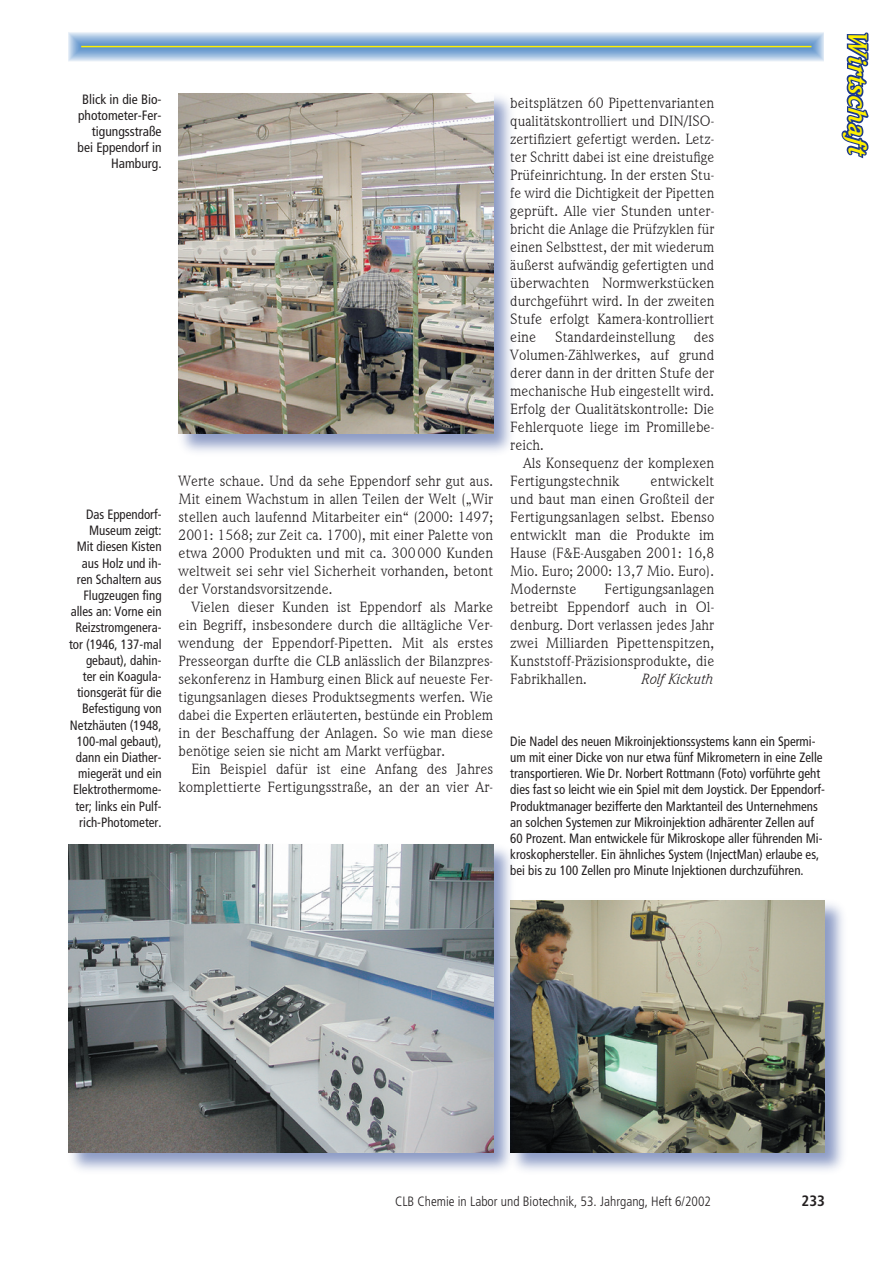
<style>
.page{position:relative;width:893px;height:1263px;background:#fff}
.page>*{position:absolute;margin:0;border:0;box-sizing:border-box;transform-origin:0 0}
.t1{font:italic 700 27px "Weidemann IT Cby BT";letter-spacing:-.005em;color:#fff101}
.t2{font:15px/18px "Weidemann IT Cby BT";color:#231f20;text-align:justify}
.t3{font:italic 15px "Weidemann IT Cby BT";color:#231f20}
.t4{font:700 condensed 15px "Frutiger";color:#231f20}
.t5{font:condensed 13.5px/16.2px "Frutiger";color:#231f20;scale:.96 1}
.t6{font:condensed 13.5px/16.2px "Frutiger";color:#231f20;text-align:right}
.t7{font:300 condensed 13.5px "Frutiger";color:#231f20}
</style>
<div class="page">
<svg style="left:68px;top:32px;width:709px;height:29px;background:#9abad9"></svg>
<hr style="left:81px;top:46px;width:730px;height:1px;background:#fff101">
<svg style="left:777px;top:32px;width:92px;height:127px"></svg>
<div style="left:509px;top:898px;width:339px;height:277px;background:#1a388c;opacity:.5"></div>
<img style="left:516px;top:900px;width:309px;height:252px">
<div style="left:177px;top:92px;width:340px;height:366px;background:#1a388c;opacity:.5"></div>
<img style="left:179px;top:94px;width:314px;height:340px">
<div style="left:66px;top:843px;width:450px;height:331px;background:#1a388c;opacity:.5"></div>
<img style="left:68px;top:845px;width:425px;height:307px">
<p class="t6" style="left:78px;top:91px;width:85px">Blick in die Bio&shy;photometer-Fer&shy;tigungsstraße bei Eppendorf in<br>Hamburg.</p>
<p class="t2" style="left:510px;top:94px;width:206px">beitsplätzen 60 Pipettenvarianten qualitätskontrolliert und DIN/ISO&shy;zertifiziert gefertigt werden. Letz&shy;ter Schritt dabei ist eine dreistufige Prüfeinrichtung. In der ersten Stu&shy;fe wird die Dichtigkeit der Pipetten geprüft. Alle vier Stunden unter&shy;bricht die Anlage die Prüfzyklen für einen Selbsttest, der mit wiederum äußerst aufwändig gefertigten und überwachten Normwerkstücken durchgeführt wird. In der zweiten Stufe erfolgt Kamera-kontrolliert eine</p>
<p class="t2" style="left:555px;top:328px;width:122px">Standardeinstellung</p>
<p class="t2" style="left:510px;top:328px;width:206px;text-indent:184px">des Volumen-Zählwerkes, auf grund derer dann in der dritten Stufe der mechanische Hub eingestellt wird.<br>Erfolg der Qualitätskontrolle: Die Fehlerquote liege im Promillebe&shy;reich.</p>
<p class="t2" style="left:510px;top:454px;width:206px;text-indent:13px">Als Konsequenz der komplexen<br>Fertigungstechnik</p>
<p class="t2" style="left:179px;top:472px;width:316px">Werte schaue. Und da sehe Eppendorf sehr gut aus.<br>Mit einem Wachstum in allen Teilen der Welt („Wir stellen auch laufennd Mitarbeiter ein“ (2000: 1497; 2001: 1568; zur Zeit ca. 1700), mit einer Palette von etwa 2000 Produkten und mit ca. 300 000 Kunden weltweit sei sehr viel Sicherheit vorhanden, betont der Vorstandsvorsitzende.</p>
<p class="t2" style="left:179px;top:598px;width:316px;text-indent:13px">Vielen dieser Kunden ist Eppendorf als Marke ein Begriff, insbesondere durch die alltägliche Ver&shy;wendung der Eppendorf-Pipetten. Mit als erstes Presseorgan durfte die CLB anlässlich der Bilanzpres&shy;sekonferenz in Hamburg einen Blick auf neueste Fer&shy;tigungsanlagen dieses Produktsegments werfen. Wie dabei die Experten erläuterten, bestünde ein Problem in der Beschaffung der Anlagen. So wie man diese benötige seien sie nicht am Markt verfügbar.</p>
<p class="t2" style="left:179px;top:760px;width:316px;text-align:right">Ein Beispiel dafür ist eine Anfang des Jahres komplettierte Fertigungsstraße, an der an vier Ar-</p>
<p class="t2" style="left:510px;top:472px;width:206px;text-indent:140px">entwickelt und baut man einen Großteil der Fertigungsanlagen selbst. Ebenso entwicklt man die Produkte im Hause (F&amp;E-Ausgaben 2001: 16,8<br>Mio. Euro; 2000: 13,7 Mio. Euro).<br>Modernste</p>
<p class="t5" style="left:69px;top:506px;width:98px;text-align:right">Das Eppendorf-<br>Museum zeigt:<br>Mit diesen Kisten aus Holz und ih&shy;ren Schaltern aus<br>Flugzeugen fing alles an: Vorne ein<br>Reizstromgenera&shy;tor (1946, 137-mal gebaut), dahin-<br>ter ein Koagula&shy;tionsgerät für die<br>Befestigung von<br>Netzhäuten (1948,<br>100-mal gebaut), dann ein Diather&shy;miegerät und ein<br>Elektrothermome&shy;ter; links ein Pulf&shy;rich-Photometer.</p>
<p class="t2" style="left:510px;top:580px;width:206px;text-indent:94px">Fertigungsanlagen betreibt Eppendorf auch in Ol&shy;denburg. Dort verlassen jedes Jahr zwei Milliarden Pipettenspitzen, Kunststoff-Präzisionsprodukte, die Fabrikhallen.</p>
<p class="t3" style="left:642px;top:670px;width:73px">Rolf Kickuth</p>
<p class="t5" style="left:510px;top:733px;width:329px">Die Nadel des neuen Mikroinjektionssystems kann ein Spermi&shy;um mit einer Dicke von nur etwa fünf Mikrometern in eine Zelle transportieren. Wie Dr. Norbert Rottmann (Foto) vorführte geht dies fast so leicht wie ein Spiel mit dem Joystick. Der Eppendorf-Produktmanager bezifferte den Marktanteil des Unternehmens an solchen Systemen zur Mikroinjektion adhärenter Zellen auf 60 Prozent. Man entwickele für Mikroskope aller führenden Mi&shy;kroskophersteller. Ein ähnliches System (InjectMan) erlaube es, bei bis zu 100 Zellen pro Minute Injektionen durchzuführen.</p>
<h1 class="t1" style="left:874px;top:32px;width:125px;rotate:90deg">Wirtschaft</h1>
<p class="t7" style="left:395px;top:1194px;width:317px">CLB Chemie in Labor und Biotechnik, 53. Jahrgang, Heft 6/2002</p>
<p class="t4" style="left:801px;top:1192px;width:25px">233</p>
</div>
